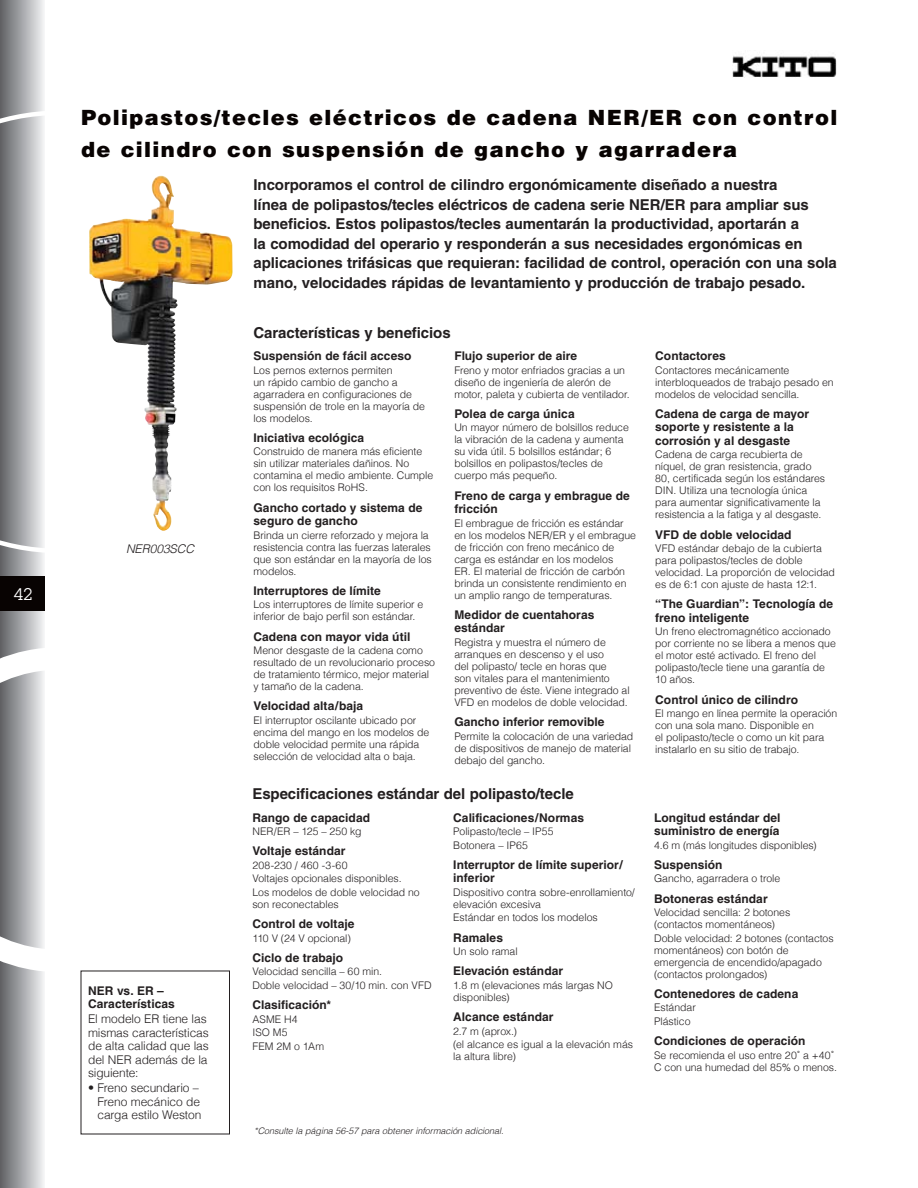
<style>
.page{position:relative;width:918px;height:1188px;background:#fff}
.page>*{position:absolute;margin:0;border:0;box-sizing:border-box;transform-origin:0 0}
.t1{font:900 21px/31.5px "Helvetica";letter-spacing:.065em;color:#080302}
.t2{font:16.5px "Lubalin Graph";color:#fff}
.t3{font:700 15px/19.5px "Helvetica";letter-spacing:-.005em;color:#231f20}
.t4{font:700 12px/13.5px "Helvetica";letter-spacing:.005em;color:#231f20}
.t5{font:300 12px/13.5px "Helvetica";letter-spacing:-.01em;color:#231f20}
.t6{font:italic 300 12px "Helvetica";letter-spacing:-.005em;color:#231f20}
.t7{font:300 10.5px/12px "Helvetica";letter-spacing:-.005em;color:#231f20}
.t8{font:italic 300 9px "Helvetica";letter-spacing:-.005em;color:#231f20}
</style>
<div class="page">
<div style="left:0;top:0;width:45px;height:1188px;background:linear-gradient(to right,#5e6063,#f1f2f4)"></div>
<svg style="left:0;top:111px;width:233px;height:442px"></svg>
<svg style="left:0;top:647px;width:222px;height:325px"></svg>
<img style="left:89px;top:176px;width:83px;height:355px">
<img style="left:732px;top:55px;width:105px;height:22px">
<div style="left:0;top:576px;width:45px;height:34px;background:#080302"></div>
<h2 class="t2" style="left:14px;top:584px;width:21px">42</h2>
<h1 class="t1" style="left:81px;top:101px;width:758px">Polipastos/tecles eléctricos de cadena NER/ER con control de cilindro con suspensión de gancho y agarradera</h1>
<p class="t3" style="left:254px;top:175px;width:585px">Incorporamos el control de cilindro ergonómicamente diseñado a nuestra<br>línea de polipastos/tecles eléctricos de cadena serie NER/ER para ampliar sus beneficios. Estos polipastos/tecles aumentarán la productividad, aportarán a<br>la comodidad del operario y responderán a sus necesidades ergonómicas en aplicaciones trifásicas que requieran: facilidad de control, operación con una sola mano, velocidades rápidas de levantamiento y producción de trabajo pesado.</p>
<p class="t6" style="left:126px;top:541px;width:70px">NER003SCC</p>
<p class="t4" style="left:88px;top:984px;width:88px">NER vs. ER –<br>Características</p>
<p class="t5" style="left:88px;top:1012px;width:60px">El modelo ER</p>
<p class="t5" style="left:88px;top:1012px;width:122px;text-indent:75px">tiene las mismas características de alta calidad que las del NER</p>
<p class="t5" style="left:88px;top:1053px;width:121px;text-indent:47px">además de la siguiente:</p>
<p class="t5" style="left:97px;top:1081px;width:105px;text-indent:-9px">• Freno secundario –<br>Freno mecánico de carga estilo Weston</p>
<h3 class="t3" style="left:254px;top:323px;width:199px">Características y beneficios</h3>
<p class="t4" style="left:254px;top:349px;width:159px">Suspensión de fácil acceso</p>
<p class="t7" style="left:254px;top:364px;width:173px">Los pernos externos permiten<br>un rápido cambio de gancho a agarradera en configuraciones de suspensión de trole en la mayoría de los modelos.</p>
<p class="t4" style="left:254px;top:431px;width:112px">Iniciativa ecológica</p>
<p class="t7" style="left:254px;top:446px;width:181px">Construido de manera más eficiente sin utilizar materiales dañinos. No contamina el medio ambiente. Cumple con los requisitos RoHS.</p>
<p class="t4" style="left:254px;top:501px;width:171px">Gancho cortado y sistema de seguro de gancho</p>
<p class="t7" style="left:254px;top:529px;width:180px">Brinda un cierre reforzado y mejora la resistencia contra las fuerzas laterales que son estándar en la mayoría de los modelos.</p>
<p class="t4" style="left:254px;top:584px;width:129px">Interruptores de límite</p>
<p class="t7" style="left:254px;top:599px;width:171px">Los interruptores de límite superior e inferior de bajo perfil son estándar.</p>
<p class="t4" style="left:254px;top:630px;width:158px">Cadena con mayor vida útil</p>
<p class="t7" style="left:254px;top:644px;width:183px">Menor desgaste de la cadena como resultado de un revolucionario proceso de tratamiento térmico, mejor material y tamaño de la cadena.</p>
<p class="t4" style="left:254px;top:699px;width:111px">Velocidad alta/baja</p>
<p class="t7" style="left:254px;top:714px;width:177px">El interruptor oscilante ubicado por encima del mango en los modelos de doble velocidad permite una rápida selección de velocidad alta o baja.</p>
<p class="t4" style="left:454px;top:349px;width:124px">Flujo superior de aire</p>
<p class="t7" style="left:454px;top:364px;width:177px">Freno y motor enfriados gracias a un diseño de ingeniería de alerón de motor, paleta y cubierta de ventilador.</p>
<p class="t4" style="left:454px;top:407px;width:122px">Polea de carga única</p>
<p class="t7" style="left:454px;top:422px;width:176px">Un mayor número de bolsillos reduce la vibración de la cadena y aumenta su vida útil. 5 bolsillos estándar; 6 bolsillos en polipastos/tecles de cuerpo más pequeño.</p>
<p class="t4" style="left:454px;top:489px;width:177px">Freno de carga y embrague de fricción</p>
<p class="t7" style="left:454px;top:517px;width:171px">El embrague de fricción es estándar en los modelos NER</p>
<p class="t7" style="left:550px;top:529px;width:7px">/ER</p>
<p class="t7" style="left:454px;top:529px;width:183px;text-indent:115px">y el embrague de fricción con freno mecánico de carga es estándar en los modelos<br>ER . El material de fricción de carbón brinda un consistente rendimiento en un amplio rango de temperaturas.</p>
<p class="t4" style="left:454px;top:608px;width:142px">Medidor de cuentahoras estándar</p>
<p class="t7" style="left:454px;top:636px;width:177px">Registra y muestra el número de arranques en descenso y el uso<br>del polipasto/ tecle en horas que<br>son vitales para el mantenimiento preventivo de éste. Viene integrado al VFD en modelos de doble velocidad.</p>
<p class="t4" style="left:454px;top:715px;width:152px">Gancho inferior removible</p>
<p class="t7" style="left:454px;top:730px;width:181px">Permite la colocación de una variedad de dispositivos de manejo de material debajo del gancho.</p>
<h3 class="t3" style="left:252px;top:784px;width:323px">Especificaciones estándar del polipasto/tecle</h3>
<p class="t4" style="left:252px;top:810px;width:119px">Rango de capacidad</p>
<p class="t7" style="left:252px;top:825px;width:8px">NER</p>
<p class="t7" style="left:274px;top:825px;width:7px">/ER</p>
<p class="t7" style="left:293px;top:825px;width:70px">– 125 – 250 kg</p>
<p class="t4" style="left:252px;top:844px;width:95px">Voltaje estándar</p>
<p class="t7" style="left:252px;top:858px;width:169px;line-height:13.5px">208-230 / 460 -3-60<br>Voltajes opcionales disponibles.<br>Los modelos de doble velocidad no</p>
<p class="t7" style="left:252px;top:898px;width:88px">son reconectables</p>
<p class="t4" style="left:252px;top:917px;width:104px">Control de voltaje</p>
<p class="t7" style="left:252px;top:932px;width:100px">110 V (24 V opcional)</p>
<p class="t4" style="left:252px;top:951px;width:92px">Ciclo de trabajo</p>
<p class="t7" style="left:252px;top:965px;width:179px;line-height:13.5px">Velocidad sencilla – 60 min.<br>Doble velocidad – 30/10 min. con VFD</p>
<p class="t4" style="left:252px;top:998px;width:80px">Clasificación*</p>
<p class="t7" style="left:252px;top:1012px;width:73px;line-height:13.5px">ASME H4<br>ISO M5<br>FEM 2M o 1Am</p>
<p class="t4" style="left:453px;top:810px;width:132px">Calificaciones/Normas</p>
<p class="t7" style="left:453px;top:825px;width:102px;line-height:13.5px">Polipasto/tecle – IP55<br>Botonera – IP65</p>
<p class="t4" style="left:453px;top:858px;width:171px">Interruptor de límite superior/ inferior</p>
<p class="t7" style="left:453px;top:886px;width:183px">Dispositivo contra sobre-enrollamiento/ elevación excesiva</p>
<p class="t7" style="left:453px;top:912px;width:146px">Estándar en todos los modelos</p>
<p class="t4" style="left:453px;top:930px;width:51px">Ramales</p>
<p class="t7" style="left:453px;top:945px;width:66px">Un solo ramal</p>
<p class="t4" style="left:453px;top:964px;width:111px">Elevación estándar</p>
<p class="t7" style="left:453px;top:979px;width:161px">1.8 m (elevaciones más largas N O disponibles)</p>
<p class="t4" style="left:453px;top:1010px;width:102px">Alcance estándar</p>
<p class="t7" style="left:453px;top:1024px;width:181px;line-height:13.5px">2.7 m (aprox.)<br>(el alcance es igual a la elevación más</p>
<p class="t7" style="left:453px;top:1050px;width:64px">la altura libre)</p>
<p class="t4" style="left:655px;top:349px;width:72px">Contactores</p>
<p class="t7" style="left:655px;top:364px;width:180px">Contactores mecánicamente interbloqueados de trabajo pesado en modelos de velocidad sencilla.</p>
<p class="t4" style="left:655px;top:407px;width:155px">Cadena de carga de mayor soporte y resistente a la corrosión y al desgaste</p>
<p class="t7" style="left:655px;top:449px;width:171px">Cadena de carga recubierta de níquel, de gran resistencia, grado 80, certificada según los estándares DIN . Utiliza una tecnología única para aumentar significativamente la resistencia a la fatiga y al desgaste.</p>
<p class="t4" style="left:655px;top:528px;width:138px">VFD de doble velocidad</p>
<p class="t7" style="left:655px;top:542px;width:181px">VFD estándar debajo de la cubierta para polipastos/tecles de doble velocidad. La proporción de velocidad es de 6:1 con ajuste de hasta 12:1.</p>
<p class="t4" style="left:655px;top:597px;width:179px">“The Guardian”: Tecnología de freno inteligente</p>
<p class="t7" style="left:655px;top:626px;width:182px">Un freno electromagnético accionado por corriente no se libera a menos que el motor esté activado. El freno del polipasto/tecle tiene una garantía de<br>10 años.</p>
<p class="t4" style="left:655px;top:693px;width:144px">Control único de cilindro</p>
<p class="t7" style="left:655px;top:707px;width:184px">El mango en línea permite la operación con una sola mano. Disponible en<br>el polipasto/tecle o como un kit para instalarlo en su sitio de trabajo.</p>
<p class="t4" style="left:654px;top:810px;width:128px">Longitud estándar del suministro de energía</p>
<p class="t7" style="left:654px;top:839px;width:164px">4.6 m (más longitudes disponibles)</p>
<p class="t4" style="left:654px;top:858px;width:70px">Suspensión</p>
<p class="t7" style="left:654px;top:873px;width:128px">Gancho, agarradera o trole</p>
<p class="t4" style="left:654px;top:891px;width:115px">Botoneras estándar</p>
<p class="t7" style="left:654px;top:906px;width:138px">Velocidad sencilla: 2 botones (contactos momentáneos)</p>
<p class="t7" style="left:654px;top:932px;width:181px">Doble velocidad: 2 botones (contactos momentáneos) con botón de emergencia de encendido/apagado (contactos prolongados)</p>
<p class="t4" style="left:654px;top:987px;width:146px">Contenedores de cadena</p>
<p class="t7" style="left:654px;top:1001px;width:43px;line-height:13.5px">Estándar<br>Plástico</p>
<p class="t4" style="left:654px;top:1034px;width:153px">Condiciones de operación</p>
<p class="t7" style="left:654px;top:1049px;width:184px">Se recomienda el uso entre 20˚ a +40˚<br>C con una humedad del 85% o menos.</p>
<p class="t8" style="left:254px;top:1125px;width:251px">*Consulte la página 56-57 para obtener información adicional.</p>
</div>
